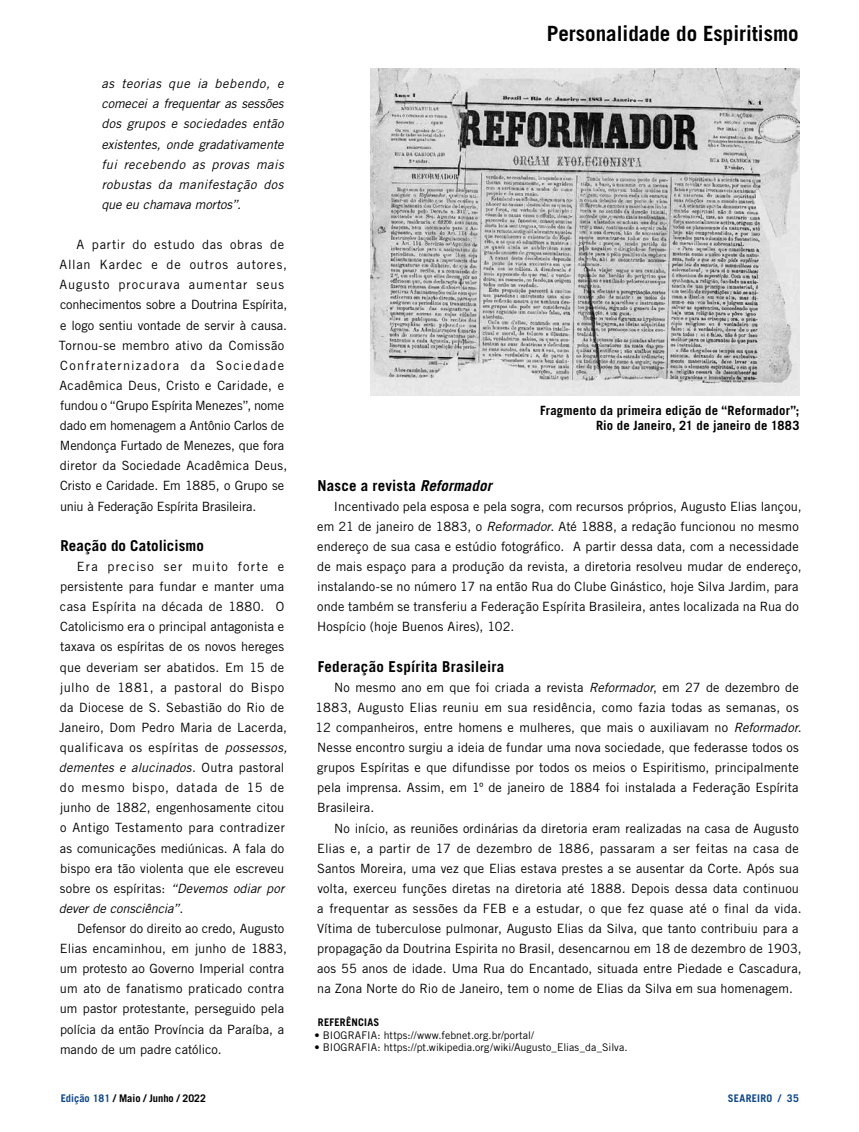
<style>
.page{position:relative;width:859px;height:1132px;background:#fff}
.page>*{position:absolute;margin:0;border:0;box-sizing:border-box;transform-origin:0 0}
.t1{font:700 21px "Trade Gothic LT Std";color:#000}
.t2{font:700 15px "Trade Gothic LT Std";letter-spacing:.01em;color:#000}
.t3{font:12.75px/20.1px "Trade Gothic LT Std";letter-spacing:.01em;color:#000}
.t4{font:italic 12.75px/20.1px "Trade Gothic LT Std";letter-spacing:.025em;color:#000;text-align:justify}
.t5{font:700 12.75px/15.3px "Trade Gothic LT Std";letter-spacing:.015em;color:#000;text-align:right}
.t6{font:10.5px "Trade Gothic LT Std";letter-spacing:.005em;color:#000}
.t7{font:700 10.5px "Trade Gothic LT Std";color:#000}
.t8{font:700 10.5px "Trade Gothic LT Std";color:#0d4689}
.s1{font-style:italic}
.s2{color:#0d4689}
</style>
<div class="page">
<img style="left:371px;top:68px;width:428px;height:327px">
<p class="t4" style="left:101px;top:74px;width:184px">as teorias que ia bebendo, e comecei a frequentar as sessões dos grupos e sociedades então existentes, onde gradativamente fui recebendo as provas mais robustas da manifestação dos que eu chamava mortos”.</p>
<p class="t3" style="left:59px;top:234px;width:230px;text-indent:18px">A partir do estudo das obras de Allan Kardec e de outros autores, Augusto procurava aumentar seus conhecimentos sobre a Doutrina Espírita, e logo sentiu vontade de servir à causa.<br>Tornou-se membro ativo da Comissão Confraternizadora da Sociedade Acadêmica Deus, Cristo e Caridade, e fundou o “Grupo Espírita Menezes”, nome dado em homenagem a Antônio Carlos de Mendonça Furtado de Menezes, que fora diretor da Sociedade Acadêmica Deus, Cristo e Caridade. Em 1885, o Grupo se uniu à Federação Espírita Brasileira.</p>
<p class="t2" style="left:60px;top:536px;width:145px">Reação do Catolicismo</p>
<p class="t3" style="left:59px;top:556px;width:230px;text-indent:18px">Era preciso ser muito forte e persistente para fundar e manter uma casa Espírita na década de 1880. O Catolicismo era o principal antagonista e taxava os espíritas de os novos hereges que deveriam ser abatidos. Em 15 de julho de 1881, a pastoral do Bispo da Diocese de S. Sebastião do Rio de Janeiro, Dom Pedro Maria de Lacerda, qualificava os espíritas de <span class="s1">possessos, dementes e alucinados</span>. Outra pastoral do mesmo bispo, datada de 15 de junho de 1882, engenhosamente citou o Antigo Testamento para contradizer as comunicações mediúnicas. A fala do bispo era tão violenta que ele escreveu sobre os espíritas: <span class="s1">“Devemos odiar por dever de consciência”</span>.</p>
<p class="t3" style="left:60px;top:917px;width:229px;text-indent:17px">Defensor do direito ao credo, Augusto Elias encaminhou, em junho de 1883, um protesto ao Governo Imperial contra um ato de fanatismo praticado contra um pastor protestante, perseguido pela polícia da então Província da Paraíba, a mando de um padre católico.</p>
<h1 class="t1" style="left:547px;top:20px;width:254px">Personalidade do Espiritismo</h1>
<p class="t5" style="left:540px;top:402px;width:261px">Fragmento da primeira edição de “Reformador”;<br>Rio de Janeiro, 21 de janeiro de 1883</p>
<p class="t2" style="left:318px;top:476px;width:176px">Nasce a revista <span class="s1">Reformador</span></p>
<p class="t3" style="left:317px;top:495px;width:486px;text-indent:17px">Incentivado pela esposa e pela sogra, com recursos próprios, Augusto Elias lançou, em 21 de janeiro de 1883, o <span class="s1">Reformador</span>. Até 1888, a redação funcionou no mesmo endereço de sua casa e estúdio fotográfico. A partir dessa data, com a necessidade de mais espaço para a produção da revista, a diretoria resolveu mudar de endereço, instalando-se no número 17 na então Rua do Clube Ginástico, hoje Silva Jardim, para onde também se transferiu a Federação Espírita Brasileira, antes localizada na Rua do Hospício (hoje Buenos Aires), 102.</p>
<p class="t2" style="left:318px;top:656px;width:188px">Federação Espírita Brasileira</p>
<p class="t3" style="left:316px;top:676px;width:488px;text-indent:19px">No mesmo ano em que foi criada a revista <span class="s1">Reformador</span>, em 27 de dezembro de 1883, Augusto Elias reuniu em sua residência, como fazia todas as semanas, os 12 companheiros, entre homens e mulheres, que mais o auxiliavam no <span class="s1">Reformador</span>.<br>Nesse encontro surgiu a ideia de fundar uma nova sociedade, que federasse todos os grupos Espíritas e que difundisse por todos os meios o Espiritismo, principalmente pela imprensa. Assim, em 1º de janeiro de 1884 foi instalada a Federação Espírita Brasileira.</p>
<p class="t3" style="left:317px;top:817px;width:486px;text-indent:17px">No início, as reuniões ordinárias da diretoria eram realizadas na casa de Augusto Elias e, a partir de 17 de dezembro de 1886, passaram a ser feitas na casa de Santos Moreira, uma vez que Elias estava prestes a se ausentar da Corte. Após sua volta, exerceu funções diretas na diretoria até 1888. Depois dessa data continuou a frequentar as sessões da FEB e a estudar, o que fez quase até o final da vida.<br>Vítima de tuberculose pulmonar, Augusto Elias da Silva, que tanto contribuiu para a propagação da Doutrina Espirita no Brasil, desencarnou em 18 de dezembro de 1903, aos 55 anos de idade. Uma Rua do Encantado, situada entre Piedade e Cascadura, na Zona Norte do Rio de Janeiro, tem o nome de Elias da Silva em sua homenagem.</p>
<p class="t7" style="left:318px;top:1015px;width:63px">REFERÊNCIAS</p>
<p class="t6" style="left:314px;top:1028px;width:221px">• BIOGRAFIA: https://www.febnet.org.br/portal/</p>
<p class="t6" style="left:314px;top:1040px;width:315px">• BIOGRAFIA: https://pt.wikipedia.org/wiki/Augusto_Elias_da_Silva.</p>
<p class="t7" style="left:61px;top:1091px;width:147px"><span class="s2">Edição 181</span> / Maio / Junho / 2022</p>
<p class="t8" style="left:728px;top:1091px;width:13px">SEAREIRO</p>
<p class="t8" style="left:778px;top:1091px;width:22px">/ 35</p>
</div>
